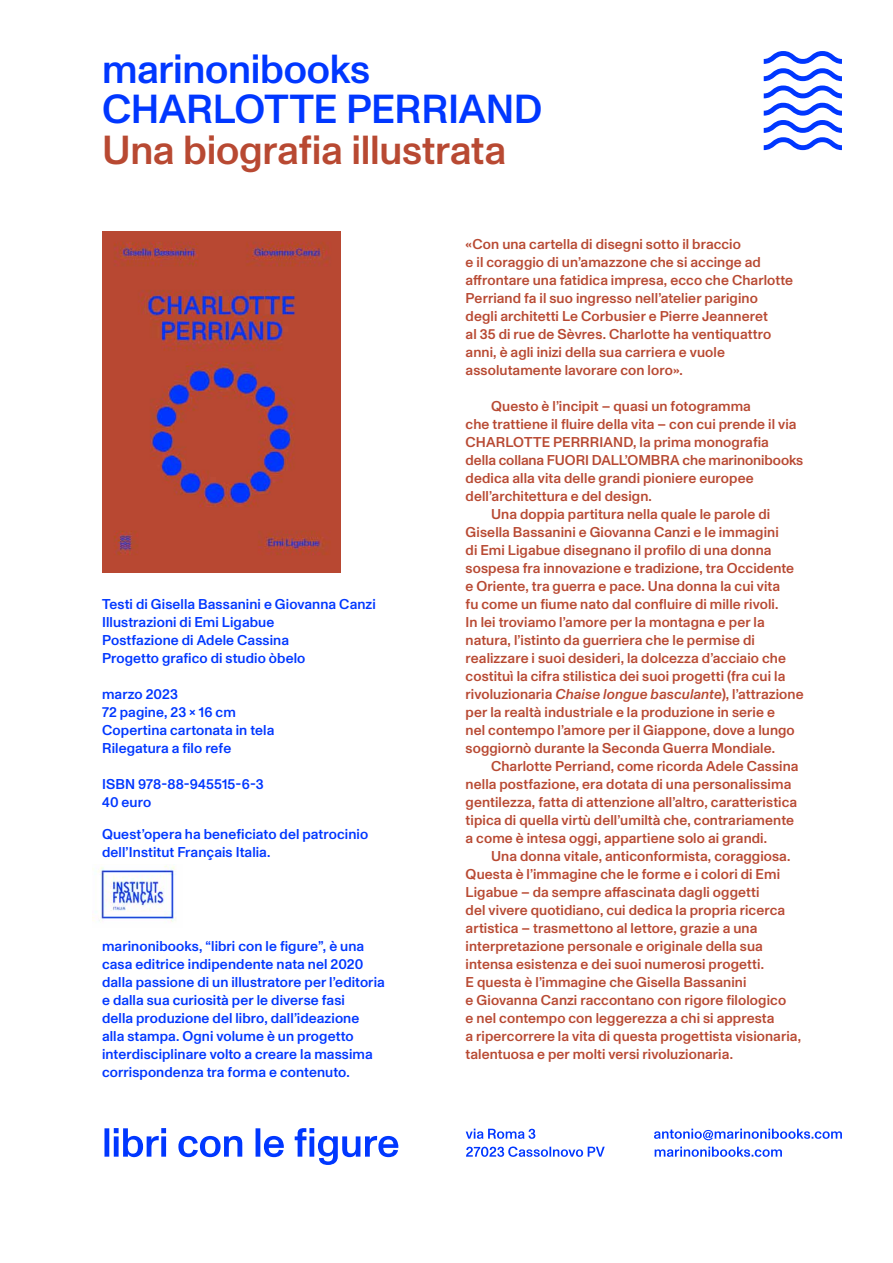
<style>
.page{position:relative;width:893px;height:1263px;background:#fff}
.page>*{position:absolute;margin:0;border:0;box-sizing:border-box;transform-origin:0 0}
.t1{font:500 40.5px/40.5px "Monument Grotesk";letter-spacing:-.005em;color:#0037ff}
.t2{font:500 40.5px "Monument Grotesk";letter-spacing:-.01em;color:#b84932}
.t3{font:500 14.25px/18px "Monument Grotesk";letter-spacing:.005em;color:#b84932}
.t4{font:500 14.25px/18px "Monument Grotesk";letter-spacing:.005em;color:#0037ff}
.s1{font-style:italic}
</style>
<div class="page">
<svg style="left:104px;top:1128px;width:294px;height:37px"></svg>
<svg style="left:466px;top:1146px;width:139px;height:11px"></svg>
<svg style="left:466px;top:1128px;width:69px;height:11px"></svg>
<svg style="left:764px;top:51px;width:78px;height:99px"></svg>
<svg style="left:655px;top:1146px;width:127px;height:11px"></svg>
<img style="left:102px;top:231px;width:238px;height:341px">
<img style="left:92px;top:866px;width:85px;height:56px">
<svg style="left:654px;top:1128px;width:188px;height:12px"></svg>
<h1 class="t1" style="left:102px;top:46px;width:442px">marinonibooks<br>CHARLOTTE PERRIAND</h1>
<h1 class="t2" style="left:102px;top:121px;width:405px">Una biografia illustrata</h1>
<p class="t4" style="left:102px;top:594px;width:275px">Testi di Gisella Bassanini e Giovanna Canzi Illustrazioni di Emi Ligabue<br>Postfazione di Adele Cassina<br>Progetto grafico di studio òbelo</p>
<p class="t4" style="left:102px;top:684px;width:174px">marzo 2023<br>72 pagine, 23 x 16 cm<br>Copertina cartonata in tela<br>Rilegatura a filo refe</p>
<p class="t4" style="left:102px;top:774px;width:163px">ISBN 978-88-945515-6-3<br>40 euro</p>
<p class="t4" style="left:102px;top:824px;width:268px">Quest’opera ha beneficiato del patrocinio dell’Institut Français Italia.</p>
<p class="t4" style="left:102px;top:936px;width:284px">marinonibooks, “libri con le figure”, è una casa editrice indipendente nata nel 2020 dalla passione di un illustratore per l’editoria e dalla sua curiosità per le diverse fasi<br>della produzione del libro, dall’ideazione alla stampa. Ogni volume è un progetto interdisciplinare volto a creare la massima corrispondenza tra forma e contenuto.</p>
<p class="t3" style="left:466px;top:234px;width:329px">«Con una cartella di disegni sotto il braccio<br>e il coraggio di un’amazzone che si accinge ad affrontare una fatidica impresa, ecco che Charlotte Perriand fa il suo ingresso nell’atelier parigino degli architetti Le Corbusier e Pierre Jeanneret<br>al 35 di rue de Sèvres. Charlotte ha ventiquattro anni, è agli inizi della sua carriera e vuole assolutamente lavorare con loro».</p>
<p class="t3" style="left:491px;top:396px;width:261px">Questo è l’incipit – quasi un fotogramma</p>
<p class="t3" style="left:466px;top:414px;width:332px">che trattiene il fluire della vita – con cui prende il via</p>
<p class="t3" style="left:466px;top:432px;width:305px">CHARLOTTE PERRRIAND, la prima monografia</p>
<p class="t3" style="left:466px;top:450px;width:339px">della collana FUORI DALL’OMBRA che marinonibooks</p>
<p class="t3" style="left:466px;top:468px;width:290px">dedica alla vita delle grandi pioniere europee</p>
<p class="t3" style="left:466px;top:486px;width:188px">dell’architettura e del design.</p>
<p class="t3" style="left:491px;top:504px;width:281px">Una doppia partitura nella quale le parole di</p>
<p class="t3" style="left:466px;top:522px;width:315px">Gisella Bassanini e Giovanna Canzi e le immagini</p>
<p class="t3" style="left:466px;top:540px;width:307px">di Emi Ligabue disegnano il profilo di una donna</p>
<p class="t3" style="left:466px;top:558px;width:330px">sospesa fra innovazione e tradizione, tra Occidente</p>
<p class="t3" style="left:466px;top:576px;width:316px">e Oriente, tra guerra e pace. Una donna la cui vita</p>
<p class="t3" style="left:466px;top:594px;width:314px">fu come un fiume nato dal confluire di mille rivoli.</p>
<p class="t3" style="left:466px;top:612px;width:301px">In lei troviamo l’amore per la montagna e per la</p>
<p class="t3" style="left:466px;top:630px;width:291px">natura, l’istinto da guerriera che le permise di</p>
<p class="t3" style="left:466px;top:648px;width:322px">realizzare i suoi desideri, la dolcezza d’acciaio che</p>
<p class="t3" style="left:466px;top:666px;width:321px">costituì la cifra stilistica dei suoi progetti (fra cui la</p>
<p class="t3" style="left:466px;top:684px;width:340px">rivoluzionaria <span class="s1">Chaise longue basculante</span>), l’attrazione</p>
<p class="t3" style="left:466px;top:702px;width:311px">per la realtà industriale e la produzione in serie e</p>
<p class="t3" style="left:466px;top:720px;width:331px">nel contempo l’amore per il Giappone, dove a lungo</p>
<p class="t3" style="left:466px;top:738px;width:311px">soggiornò durante la Seconda Guerra Mondiale.</p>
<p class="t3" style="left:491px;top:756px;width:309px">Charlotte Perriand, come ricorda Adele Cassina</p>
<p class="t3" style="left:466px;top:774px;width:327px">nella postfazione, era dotata di una personalissima</p>
<p class="t3" style="left:466px;top:792px;width:333px">gentilezza, fatta di attenzione all’altro, caratteristica</p>
<p class="t3" style="left:466px;top:810px;width:330px">tipica di quella virtù dell’umiltà che, contrariamente</p>
<p class="t3" style="left:466px;top:828px;width:303px">a come è intesa oggi, appartiene solo ai grandi.</p>
<p class="t3" style="left:491px;top:846px;width:301px">Una donna vitale, anticonformista, coraggiosa.</p>
<p class="t3" style="left:466px;top:864px;width:316px">Questa è l’immagine che le forme e i colori di Emi</p>
<p class="t3" style="left:466px;top:882px;width:295px">Ligabue – da sempre affascinata dagli oggetti</p>
<p class="t3" style="left:466px;top:900px;width:321px">del vivere quotidiano, cui dedica la propria ricerca</p>
<p class="t3" style="left:466px;top:918px;width:293px">artistica – trasmettono al lettore, grazie a una</p>
<p class="t3" style="left:466px;top:936px;width:299px">interpretazione personale e originale della sua</p>
<p class="t3" style="left:466px;top:954px;width:300px">intensa esistenza e dei suoi numerosi progetti.</p>
<p class="t3" style="left:466px;top:972px;width:282px">E questa è l’immagine che Gisella Bassanini</p>
<p class="t3" style="left:466px;top:990px;width:322px">e Giovanna Canzi raccontano con rigore filologico</p>
<p class="t3" style="left:466px;top:1008px;width:310px">e nel contempo con leggerezza a chi si appresta</p>
<p class="t3" style="left:466px;top:1026px;width:337px">a ripercorrere la vita di questa progettista visionaria,</p>
<p class="t3" style="left:466px;top:1044px;width:269px">talentuosa e per molti versi rivoluzionaria.</p>
</div>
